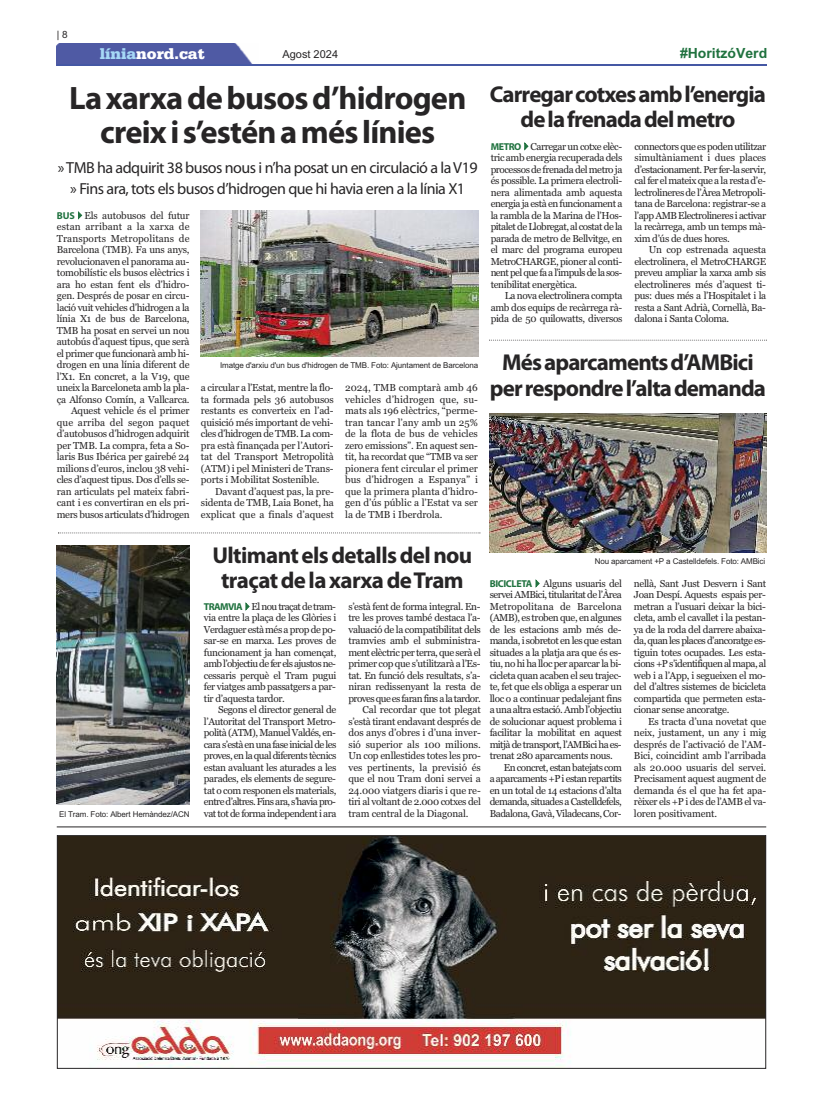
<style>
.page{position:relative;width:823px;height:1106px;background:#fff}
.page>*{position:absolute;margin:0;border:0;box-sizing:border-box;transform-origin:0 0}
.t1{font:700 32.5px/34.5px "Myriad Pro";letter-spacing:-.025em;color:#272526;text-align:center}
.t2{font:700 23px/25px "Myriad Pro";letter-spacing:-.035em;color:#272526;text-align:center}
.t3{font:16px/21px "Myriad Pro";letter-spacing:-.03em;color:#272526;text-align:center}
.t4{font:900 16px "Serifa";color:#fff}
.t5{font:700 14px "Arial";color:#20723f}
.t6{font:11px "Arial";color:#272526}
.t7{font:10px/11.5px "Georgia";letter-spacing:-.035em;color:#272526;text-align:justify}
.t8{font:10px "Georgia";letter-spacing:-.055em;color:#272526}
.t9{font:10px "Georgia";letter-spacing:.005em;color:#272526}
.t10{font:10px "Georgia";letter-spacing:-.01em;color:#272526}
.t11{font:10px "Arial";color:#272526}
.t12{font:8px "Arial";letter-spacing:-.015em;color:#272526}
.s1{color:#a6d8f6}
.s2{font-family:"Myriad Pro";font-weight:700;color:#20723f}
.s3{color:#20723f}
</style>
<div class="page">
<div style="left:57px;top:44px;width:196px;height:20px;background:#4f5aa4"></div>
<hr style="left:57px;top:64px;width:708px;height:1px;background:#4558a4">
<hr style="left:57px;top:826px;width:708px;height:1px;background:#272526">
<img style="left:59px;top:837px;width:704px;height:229px">
<div style="left:57px;top:835px;width:708px;height:233px;border:1px solid #272526"></div>
<svg style="left:489px;top:340px;width:277px;height:1px"></svg>
<img style="left:489px;top:413px;width:276px;height:139px">
<img style="left:200px;top:210px;width:278px;height:147px">
<svg style="left:58px;top:532px;width:422px;height:1px"></svg>
<img style="left:57px;top:545px;width:132px;height:260px">
<p class="t11" style="left:57px;top:29px;width:12px">| 8</p>
<h3 class="t4" style="left:100px;top:44px;width:106px"><span class="s1">línia</span>nord.cat</h3>
<p class="t6" style="left:282px;top:48px;width:57px">Agost 2024</p>
<h1 class="t1" style="left:69px;top:83px;width:398px">Laxarxadebusosd’hidrogen creixi s’esténamés línies</h1>
<h3 class="t3" style="left:58px;top:159px;width:421px">»TMB ha adquirit 38 busos nous i n’ha posat un en circulació a laV19 » Fins ara, tots els busos d’hidrogen que hi havia eren a la línia X1</h3>
<p class="t7" style="left:57px;top:209px;width:134px;text-align:right"><span class="s2">BUS</span><span class="s3">✔</span>Els autobusos del futur estan arribant a la xarxa de<br>Transports Metropolitans de<br>Barcelona (TMB). Fa uns anys, revolucionaven el panorama au&shy;tomobilístic els busos elèctrics i ara ho estan fent els d’hidro&shy;gen. Després de posar en circu&shy;lació vuit vehicles d’hidrogen a la línia X1 de bus de Barcelona,<br>TMB ha posat en servei un nou autobús d’aquest tipus, que serà el primer que funcionarà amb hi&shy;drogen en una línia diferent de l’X1. En concret, a la V19, que uneix la Barceloneta amb la pla&shy;ça Alfonso Comín, a Vallcarca.<br>Aquest vehicle és el primer que arriba del segon paquet d’autobusos d’hidrogen adquirit per TMB. La compra, feta a So&shy;laris Bus Ibérica per gairebé 24 milions d’euros, inclou 38 vehi&shy;cles d’aquest tipus. Dos d’ells se&shy;ran articulats pel mateix fabri&shy;cant i es convertiran en els pri&shy;mers busos articulats d’hidrogen</p>
<p class="t12" style="left:220px;top:361px;width:259px">Imatge d'arxiu d'un bus d'hidrogen de TMB. Foto: Ajuntament de Barcelona</p>
<p class="t7" style="left:201px;top:382px;width:134px">a circular a l’Estat, mentre la flo&shy;ta formada pels 36 autobusos restants es converteix en l’ad&shy;quisició més important de vehi&shy;cles d’hidrogen de TMB. La com&shy;pra està finançada per l’Autori&shy;tat del Transport Metropolità (ATM) i pel Ministeri de Trans&shy;ports i Mobilitat Sostenible.</p>
<p class="t7" style="left:201px;top:485px;width:134px;text-indent:14px">Davant d’aquest pas, la pre&shy;sidenta de TMB, Laia Bonet, ha explicat que a finals d’aquest</p>
<p class="t7" style="left:345px;top:382px;width:134px">2024, TMB comptarà amb 46 vehicles d’hidrogen que, su&shy;mats als 196 elèctrics, “perme&shy;tran tancar l’any amb un 25% de la flota de bus de vehicles zero emissions”. En aquest sen&shy;tit, ha recordat que “TMB va ser pionera fent circular el primer bus d’hidrogen a Espanya” i que la primera planta d’hidro&shy;gen d’ús públic a l’Estat va ser la de TMB i Iberdrola.</p>
<h3 class="t5" style="left:679px;top:45px;width:89px">#HoritzóVerd</h3>
<h2 class="t2" style="left:489px;top:84px;width:277px">Carregarcotxesambl’energia delafrenadadelmetro</h2>
<p class="t7" style="left:490px;top:140px;width:133px"><span class="s2">METRO</span><span class="s3">✔</span>Carregar un cotxe elèc&shy;tric amb energia recuperada dels processos de frenada del metro ja és possible. La primera electroli&shy;nera alimentada amb aquesta energia ja està en funcionament a la rambla de la Marina de l’Hos&shy;pitalet de Llobregat, al costat de la parada de metro de Bellvitge, en el marc del programa europeu MetroCHARGE, pioner al conti&shy;nent pel que fa a l’impuls de la sos&shy;tenibilitat energètica.</p>
<p class="t7" style="left:490px;top:290px;width:133px;text-indent:14px">La nova electrolinera compta amb dos equips de recàrrega rà&shy;pida de 50 quilowatts, diversos</p>
<p class="t7" style="left:634px;top:140px;width:133px">connectors que es poden utilitzar simultàniament i dues places d’estacionament. Per fer-la servir, cal fer el mateix que a la resta d’e&shy;lectrolineres de l’Àrea Metropoli&shy;tana de Barcelona: registrar-se a l’app AMB Electrolineres i activar la recàrrega, amb un temps mà&shy;xim d’ús de dues hores.</p>
<p class="t7" style="left:634px;top:244px;width:133px;text-indent:14px">Un cop estrenada aquesta electrolinera, el MetroCHARGE preveu ampliar la xarxa amb sis electrolineres més d’aquest ti&shy;pus: dues més a l’Hospitalet i la resta a Sant Adrià, Cornellà, Ba&shy;dalona i Santa Coloma.</p>
<h2 class="t2" style="left:489px;top:352px;width:277px">Mésaparcamentsd’AMBici perrespondrel’altademanda</h2>
<h2 class="t2" style="left:212px;top:544px;width:261px">Ultimantelsdetallsdelnou traçatdelaxarxadeTram</h2>
<p class="t7" style="left:204px;top:600px;width:134px"><span class="s2">TRAMVIA</span><span class="s3">✔</span>El nou traçat de tram&shy;via entre la plaça de les Glòries i Verdaguer està més a prop de po&shy;sar-se en marxa. Les proves de funcionament ja han començat, amb l’objectiu de fer els ajustos ne&shy;cessaris perquè el Tram pugui fer viatges amb passatgers a par&shy;tir d’aquesta tardor.</p>
<p class="t7" style="left:204px;top:704px;width:134px;text-indent:14px">Segons el director general de l’Autoritat del Transport Metro&shy;polità (ATM), Manuel Valdés, en&shy;cara s’està en una fase inicial de les proves, en la qual diferents tècnics estan avaluant les aturades a les parades, els elements de segure&shy;tat o com responen els materials, entre d’altres. Fins ara, s’havia pro&shy;vat tot de forma independent i ara</p>
<p class="t7" style="left:348px;top:600px;width:134px;text-align:right">s’està fent de forma integral. En&shy;tre les proves també destaca l’a&shy;valuació de la compatibilitat dels tramvies amb el subministra&shy;ment elèctric per terra, que serà el primer cop que s’utilitzarà a l’Es&shy;tat. En funció dels resultats, s’a&shy;niran redissenyant la resta de proves que es faran fins a la tardor.<br>Cal recordar que tot plegat s’està tirant endavant després de dos anys d’obres i d’una inver&shy;sió superior als 100 milions.<br>Un cop enllestides totes les pro&shy;ves pertinents, la previsió és que el nou Tram doni servei a<br>24.000 viatgers diaris i que re&shy;tiri al voltant de 2.000 cotxes del</p>
<p class="t12" style="left:59px;top:809px;width:132px">El Tram. Foto: Albert Hernàndez/ACN</p>
<p class="t10" style="left:348px;top:807px;width:122px">tram central de la Diagonal.</p>
<p class="t12" style="left:594px;top:556px;width:172px">Nou aparcament +P a Castelldefels. Foto: AMBici</p>
<p class="t7" style="left:489px;top:577px;width:134px"><span class="s2">BICICLETA</span><span class="s3">✔</span>Alguns usuaris del</p>
<p class="t7" style="left:489px;top:589px;width:134px">servei AMBici, titularitat de l’Àrea</p>
<p class="t9" style="left:489px;top:600px;width:134px">Metropolitana de Barcelona</p>
<p class="t7" style="left:489px;top:612px;width:134px">(AMB), es troben que, en algunes</p>
<p class="t7" style="left:489px;top:623px;width:133px">de les estacions amb més de-</p>
<p class="t7" style="left:489px;top:635px;width:134px">manda, i sobretot en les que estan</p>
<p class="t7" style="left:489px;top:646px;width:133px">situades a la platja ara que és es-</p>
<p class="t7" style="left:489px;top:658px;width:133px">tiu, no hi ha lloc per aparcar la bi-</p>
<p class="t7" style="left:489px;top:669px;width:133px">cicleta quan acaben el seu trajec-</p>
<p class="t7" style="left:489px;top:681px;width:134px">te, fet que els obliga a esperar un</p>
<p class="t7" style="left:489px;top:692px;width:134px">lloc o a continuar pedalejant fins</p>
<p class="t7" style="left:489px;top:704px;width:134px">a una altra estació. Amb l’objectiu</p>
<p class="t7" style="left:489px;top:715px;width:134px">de solucionar aquest problema i</p>
<p class="t7" style="left:489px;top:727px;width:134px">facilitar la mobilitat en aquest</p>
<p class="t8" style="left:489px;top:738px;width:133px">mitjà de transport, l’AMBici ha es-</p>
<p class="t7" style="left:489px;top:750px;width:125px">trenat 280 aparcaments nous.</p>
<p class="t8" style="left:503px;top:761px;width:119px">En concret, estan batejats com</p>
<p class="t8" style="left:489px;top:773px;width:134px">a aparcaments +P i estan repartits</p>
<p class="t7" style="left:489px;top:784px;width:134px">en un total de 14 estacions d’alta</p>
<p class="t8" style="left:489px;top:796px;width:134px">demanda, situades a Castelldefels,</p>
<p class="t7" style="left:489px;top:807px;width:133px">Badalona, Gavà, Viladecans, Cor-</p>
<p class="t7" style="left:633px;top:577px;width:134px">nellà, Sant Just Desvern i Sant Joan Despí. Aquests espais per&shy;metran a l’usuari deixar la bici&shy;cleta, amb el cavallet i la pestan&shy;ya de la roda del darrere abaixa&shy;da, quan les places d’ancoratge es&shy;tiguin totes ocupades. Les esta&shy;cions +P s’identifiquen al mapa, al web i a l’App, i segueixen el mo&shy;del d’altres sistemes de bicicleta compartida que permeten esta&shy;cionar sense ancoratge.</p>
<p class="t7" style="left:633px;top:715px;width:134px;text-indent:14px">Es tracta d’una novetat que neix, justament, un any i mig després de l’activació de l’AM-Bici, coincidint amb l’arribada als 20.000 usuaris del servei.<br>Precisament aquest augment de demanda és el que ha fet apa&shy;rèixer els +P i des de l’AMB el va&shy;loren positivament.</p>
</div>
